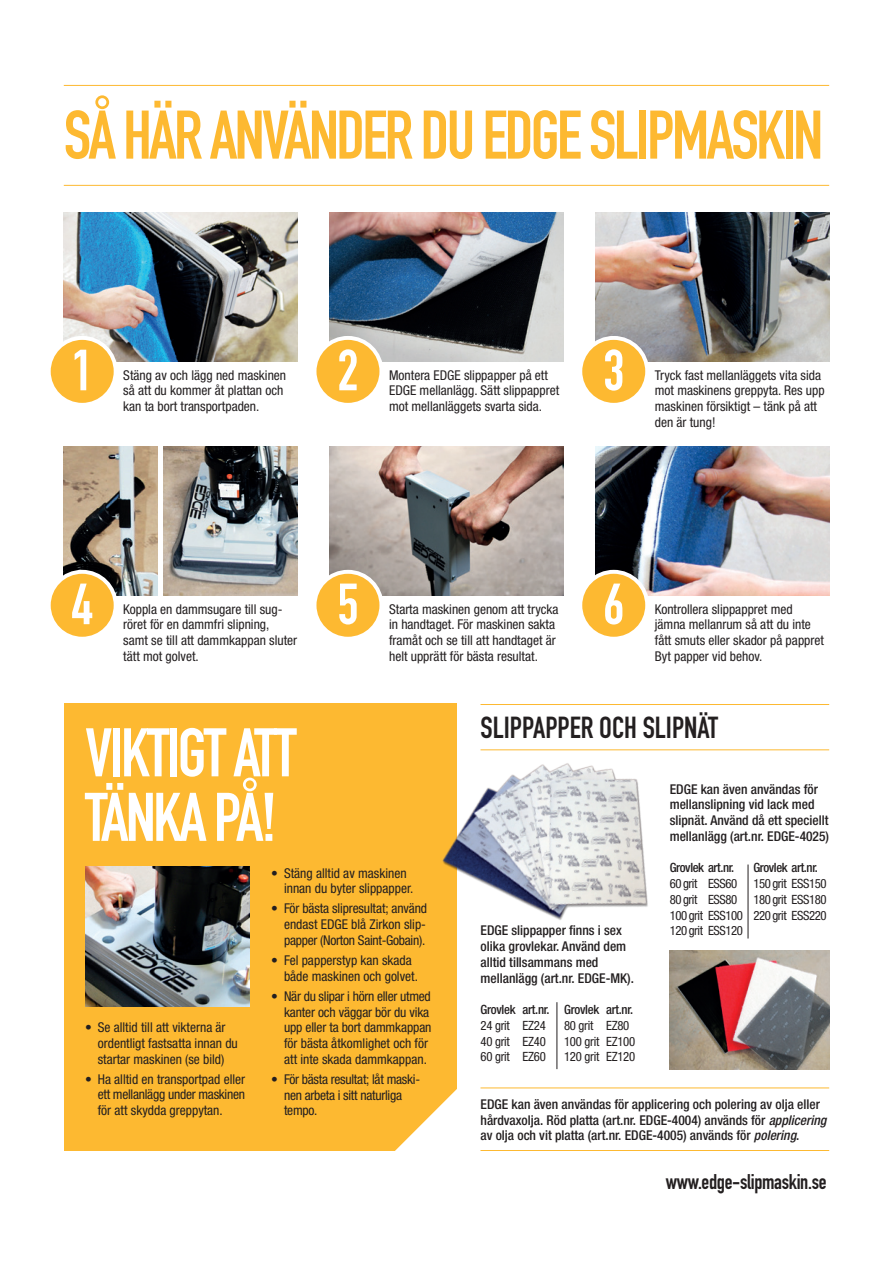
<style>
.page{position:relative;width:893px;height:1263px;background:#fff}
.page>*{position:absolute;margin:0;border:0;box-sizing:border-box;transform-origin:0 0}
.t1{font:67.5px "DIN Engschrift Std";letter-spacing:-.04em;color:#fdb931}
.t2{font:67.5px/64.5px "DIN Engschrift Std";letter-spacing:-.04em;color:#fff}
.t3{font:57px "DIN Engschrift Std";color:#fff}
.t4{font:30px "DIN Engschrift Std";color:#231f20}
.t5{font:21px "DIN Engschrift Std";letter-spacing:-.015em;color:#231f20}
.t6{font:condensed 13.5px/15.8px "Helvetica Neue LT Std";color:#231f20}
.t7{font:500 condensed 13.5px/15.8px "Helvetica Neue LT Std";color:#231f20}
.t8{font:condensed 13.5px/15.8px "Helvetica Neue LT Std";letter-spacing:-.02em;color:#231f20}
.t9{font:condensed 12.75px/15.8px "Helvetica Neue LT Std";letter-spacing:-.03em;color:#231f20;text-align:justify}
.t10{font:500 condensed 12.75px "Helvetica Neue LT Std";letter-spacing:-.03em;color:#231f20}
.s1{font-style:italic}
</style>
<div class="page">
<div style="left:64px;top:704px;width:393px;height:447px;background:#fdb931"></div>
<svg style="left:395px;top:1088px;width:117px;height:63px"></svg>
<img style="left:64px;top:446px;width:93px;height:149px">
<hr style="left:64px;top:85px;width:765px;height:1px;background:#fdb931">
<hr style="left:64px;top:185px;width:765px;height:1px;background:#fdb931">
<hr style="left:557px;top:1002px;width:1px;height:67px;background:#231f20">
<hr style="left:748px;top:864px;width:1px;height:74px;background:#231f20">
<img style="left:164px;top:446px;width:134px;height:149px">
<img style="left:595px;top:213px;width:234px;height:148px">
<img style="left:595px;top:446px;width:234px;height:149px">
<img style="left:330px;top:213px;width:233px;height:148px">
<img style="left:64px;top:213px;width:234px;height:148px">
<img style="left:330px;top:446px;width:233px;height:149px">
<div style="left:49px;top:338px;width:67px;height:67px;background:#fdb931;border-radius:50%"></div>
<div style="left:47px;top:336px;width:71px;height:71px;border:4px solid #fff;border-radius:50%"></div>
<div style="left:49px;top:572px;width:67px;height:67px;background:#fdb931;border-radius:50%"></div>
<div style="left:47px;top:570px;width:71px;height:71px;border:4px solid #fff;border-radius:50%"></div>
<div style="left:580px;top:338px;width:67px;height:67px;background:#fdb931;border-radius:50%"></div>
<div style="left:578px;top:336px;width:71px;height:71px;border:4px solid #fff;border-radius:50%"></div>
<div style="left:580px;top:572px;width:67px;height:67px;background:#fdb931;border-radius:50%"></div>
<div style="left:578px;top:570px;width:71px;height:71px;border:4px solid #fff;border-radius:50%"></div>
<div style="left:314px;top:338px;width:67px;height:67px;background:#fdb931;border-radius:50%"></div>
<div style="left:313px;top:336px;width:70px;height:71px;border:4px solid #fff;border-radius:50%"></div>
<div style="left:314px;top:572px;width:67px;height:67px;background:#fdb931;border-radius:50%"></div>
<div style="left:313px;top:570px;width:70px;height:71px;border:4px solid #fff;border-radius:50%"></div>
<hr style="left:480px;top:749px;width:349px;height:1px;background:#fdb931">
<hr style="left:480px;top:1150px;width:349px;height:1px;background:#fdb931">
<hr style="left:480px;top:1087px;width:349px;height:1px;background:#fdb931">
<hr style="left:480px;top:704px;width:349px;height:1px;background:#fdb931">
<img style="left:442px;top:749px;width:277px;height:214px">
<img style="left:670px;top:950px;width:159px;height:119px">
<img style="left:85px;top:866px;width:164px;height:141px">
<h1 class="t1" style="left:64px;top:95px;width:761px">SÅ HÄR ANVÄNDER DU EDGE SLIPMASKIN</h1>
<h2 class="t3" style="left:72px;top:337px;width:23px">1</h2>
<p class="t6" style="left:123px;top:367px;width:164px">Stäng av och lägg ned maskinen så att du kommer åt plattan och kan ta bort transportpaden.</p>
<h2 class="t3" style="left:337px;top:337px;width:23px">2</h2>
<p class="t6" style="left:389px;top:367px;width:172px">Montera EDGE slippapper på ett<br>EDGE mellanlägg. Sätt slippappret mot mellanläggets svarta sida.</p>
<h2 class="t3" style="left:603px;top:337px;width:23px">3</h2>
<p class="t6" style="left:655px;top:367px;width:171px">Tryck fast mellanläggets vita sida mot maskinens greppyta. Res upp maskinen försiktigt – tänk på att den är tung!</p>
<h2 class="t3" style="left:72px;top:571px;width:23px">4</h2>
<p class="t6" style="left:123px;top:601px;width:175px">Koppla en dammsugare till sug&shy;röret för en dammfri slipning, samt se till att dammkappan sluter tätt mot golvet.</p>
<h2 class="t3" style="left:337px;top:571px;width:23px">5</h2>
<p class="t6" style="left:389px;top:601px;width:171px">Starta maskinen genom att trycka in handtaget. För maskinen sakta framåt och se till att handtaget är helt upprätt för bästa resultat.</p>
<h2 class="t3" style="left:603px;top:571px;width:23px">6</h2>
<p class="t6" style="left:655px;top:601px;width:171px">Kontrollera slippappret med jämna mellanrum så att du inte fått smuts eller skador på pappret<br>Byt papper vid behov.</p>
<h1 class="t2" style="left:85px;top:721px;width:213px">VIKTIGT ATT<br>TÄNKA PÅ!</h1>
<p class="t6" style="left:98px;top:1019px;width:142px;text-indent:-13px">• Se alltid till att vikterna är ordentligt fastsatta innan du startar maskinen (se bild)</p>
<p class="t6" style="left:98px;top:1071px;width:149px;text-align:justify;text-indent:-13px">• Ha alltid en transportpad eller ett mellanlägg under maskinen för att skydda greppytan.</p>
<p class="t6" style="left:284px;top:865px;width:131px;text-indent:-13px">• Stäng alltid av maskinen innan du byter slippapper.</p>
<p class="t6" style="left:284px;top:901px;width:145px;text-align:justify;text-indent:-13px">• För bästa slipresultat; använd endast EDGE blå Zirkon slip&shy;papper (Norton Saint-Gobain).</p>
<p class="t6" style="left:284px;top:952px;width:135px;text-indent:-13px">• Fel papperstyp kan skada både maskinen och golvet.</p>
<p class="t6" style="left:284px;top:988px;width:149px;text-indent:-13px">• När du slipar i hörn eller utmed kanter och väggar bör du vika upp eller ta bort dammkappan för bästa åtkomlighet och för att inte skada dammkappan.</p>
<p class="t8" style="left:284px;top:1071px;width:138px;text-indent:-13px">• För bästa resultat; låt maski&shy;nen arbeta i sitt naturliga tempo.</p>
<h3 class="t4" style="left:480px;top:710px;width:239px">SLIPPAPPER OCH SLIPNÄT</h3>
<p class="t7" style="left:480px;top:923px;width:155px">EDGE slippapper finns i sex olika grovlekar. Använd dem alltid tillsammans med mellanlägg (art.nr. EDGE-MK).</p>
<p class="t10" style="left:480px;top:1002px;width:71px">Grovlek art.nr.</p>
<p class="t9" style="left:480px;top:1017px;width:67px">24 grit EZ24<br>40 grit EZ40<br>60 grit EZ60</p>
<p class="t10" style="left:564px;top:1002px;width:71px">Grovlek art.nr.</p>
<p class="t9" style="left:564px;top:1017px;width:73px;text-align:left">80 grit EZ80<br>100 grit EZ100<br>120 grit EZ120</p>
<p class="t7" style="left:670px;top:781px;width:161px">EDGE kan även användas för mellanslipning vid lack med slipnät. Använd då ett speciellt mellanlägg (art.nr. EDGE-4025)</p>
<p class="t10" style="left:670px;top:860px;width:66px">Grovlek art.nr.</p>
<p class="t9" style="left:670px;top:876px;width:75px;text-align:left">60 grit ESS60<br>80 grit ESS80<br>100 grit ESS100<br>120 grit ESS120</p>
<p class="t10" style="left:753px;top:860px;width:66px">Grovlek art.nr.</p>
<p class="t9" style="left:753px;top:876px;width:75px">150 grit ESS150<br>180 grit ESS180<br>220 grit ESS220</p>
<p class="t7" style="left:480px;top:1096px;width:347px">EDGE kan även användas för applicering och polering av olja eller hårdvaxolja. Röd platta (art.nr. EDGE-4004) används för <span class="s1">applicering </span>av olja och vit platta (art.nr. EDGE-4005) används för <span class="s1">polering</span>.</p>
<h3 class="t5" style="left:666px;top:1169px;width:162px">www.edge-slipmaskin.se</h3>
</div>
